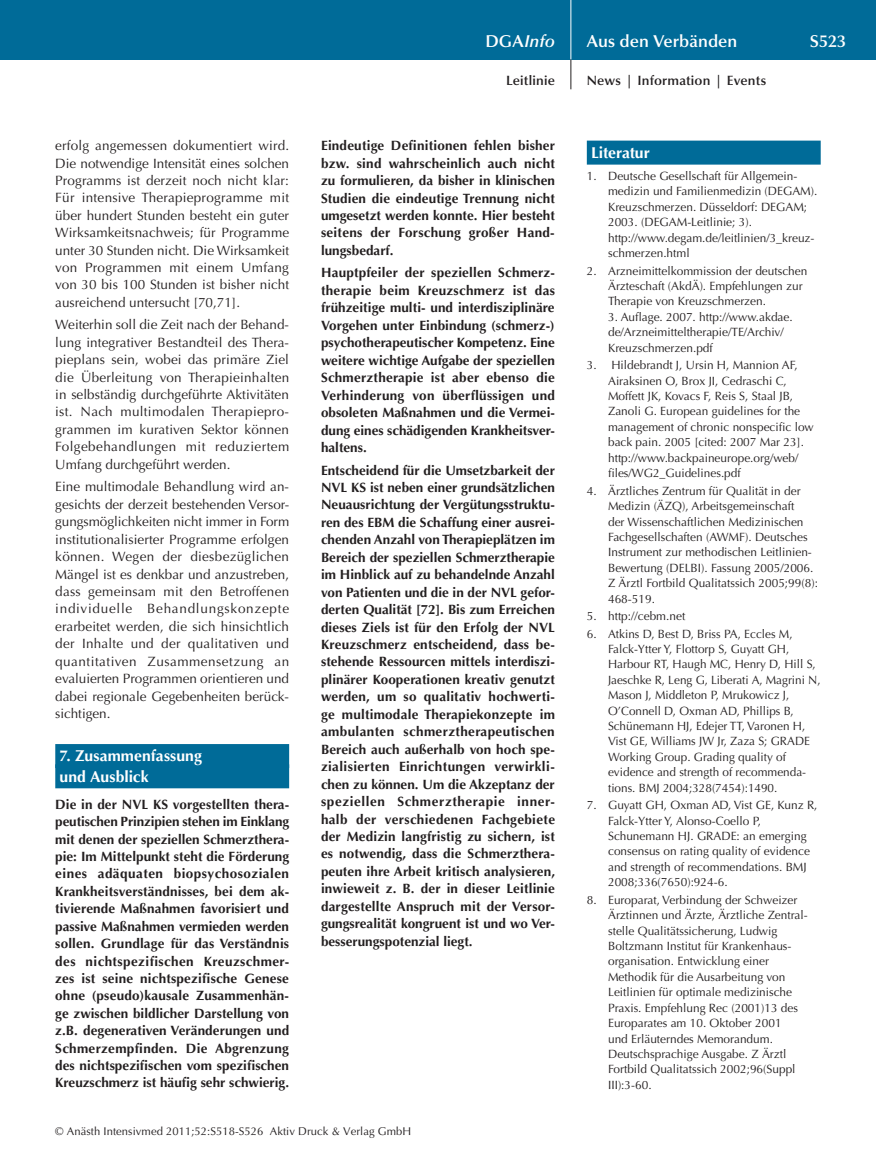
<style>
.page{position:relative;width:876px;height:1174px;background:#fff}
.page>*{position:absolute;margin:0;border:0;box-sizing:border-box;transform-origin:0 0}
.t1{font:600 17.25px "Optima";color:#fff}
.t2{font:italic 600 17.25px "Optima";color:#fff}
.t3{font:700 15.75px/20.2px "Optima";letter-spacing:.005em;color:#fff}
.t4{font:700 13.5px/17.4px "Optima";color:#231f20;text-align:justify}
.t5{font:13.5px/17.4px "Optima";color:#231f20;text-align:justify}
.t6{font:600 13.5px "Optima";letter-spacing:.01em;color:#231f20}
.t7{font:12px/15.5px "Optima";color:#231f20}
.t8{font:11.25px "Optima";letter-spacing:.005em;color:#231f20}
.s1{font-style:normal}
</style>
<div class="page">
<div style="left:0;top:0;width:876px;height:60px;background:#006b98"></div>
<hr style="left:571px;top:0;width:1px;height:60px;background:#fff">
<svg style="left:571px;top:60px;width:1px;height:29px"></svg>
<div style="left:55px;top:744px;width:234px;height:24px;background:#006b98"></div>
<div style="left:55px;top:764px;width:234px;height:24px;background:#006b98"></div>
<div style="left:587px;top:141px;width:234px;height:24px;background:#006b98"></div>
<p class="t5" style="left:55px;top:137px;width:236px">erfolg angemessen dokumentiert wird.<br>Die notwendige Intensität eines solchen Programms ist derzeit noch nicht klar:<br>Für intensive Therapieprogramme mit über hundert Stunden besteht ein guter Wirksamkeitsnachweis; für Programme unter 30 Stunden nicht. Die Wirksamkeit von Programmen mit einem Umfang von 30 bis 100 Stunden ist bisher nicht ausreichend untersucht [70,71].</p>
<p class="t5" style="left:55px;top:316px;width:235px">Weiterhin soll die Zeit nach der Behand&shy;lung integrativer Bestandteil des Thera&shy;pieplans sein, wobei das primäre Ziel die Überleitung von Therapieinhalten in selbständig durchgeführte Aktivitäten ist. Nach multimodalen Therapiepro&shy;grammen im kurativen Sektor können Folgebehandlungen mit reduziertem Umfang durchgeführt werden.</p>
<p class="t5" style="left:55px;top:478px;width:235px">Eine multimodale Behandlung wird an&shy;gesichts der derzeit bestehenden Versor&shy;gungsmöglichkeiten nicht immer in Form institutionalisierter Programme erfolgen können. Wegen der diesbezüglichen Mängel ist es denkbar und anzustreben, dass gemeinsam mit den Betroffenen individuelle Behandlungskonzepte erarbeitet werden, die sich hinsichtlich der Inhalte und der qualitativen und quantitativen Zusammensetzung an evaluierten Programmen orientieren und dabei regionale Gegebenheiten berück&shy;sichtigen.</p>
<p class="t3" style="left:60px;top:746px;width:144px">7. Zusammenfassung und Ausblick</p>
<p class="t4" style="left:55px;top:795px;width:235px">Die in der NVL KS vorgestellten thera&shy;peutischen Prinzipien stehen im Einklang mit denen der speziellen Schmerzthera&shy;pie: Im Mittelpunkt steht die Förderung eines adäquaten biopsychosozialen Krankheitsverständnisses, bei dem ak&shy;tivierende Maßnahmen favorisiert und passive Maßnahmen vermieden werden sollen. Grundlage für das Verständnis des nichtspezifischen Kreuzschmer&shy;zes ist seine nichtspezifische Genese ohne (pseudo)kausale Zusammenhän&shy;ge zwischen bildlicher Darstellung von z.B. degenerativen Veränderungen und Schmerzempfinden. Die Abgrenzung des nichtspezifischen vom spezifischen Kreuzschmerz ist häufig sehr schwierig.</p>
<p class="t2" style="left:485px;top:31px;width:71px"><span class="s1">DGA</span>Info</p>
<p class="t1" style="left:587px;top:31px;width:152px">Aus den Verbänden</p>
<p class="t1" style="left:810px;top:31px;width:38px">S523</p>
<p class="t6" style="left:506px;top:73px;width:50px">Leitlinie</p>
<p class="t6" style="left:587px;top:73px;width:181px">News | Information | Events</p>
<p class="t4" style="left:321px;top:137px;width:236px">Eindeutige Definitionen fehlen bisher bzw. sind wahrscheinlich auch nicht zu formulieren, da bisher in klinischen Studien die eindeutige Trennung nicht umgesetzt werden konnte. Hier besteht seitens der Forschung großer Hand&shy;lungsbedarf.</p>
<p class="t4" style="left:321px;top:264px;width:235px">Hauptpfeiler der speziellen Schmerz&shy;therapie beim Kreuzschmerz ist das frühzeitige multi- und interdisziplinäre Vorgehen unter Einbindung (schmerz-) psychotherapeutischer Kompetenz. Eine weitere wichtige Aufgabe der speziellen Schmerztherapie ist aber ebenso die Verhinderung von überflüssigen und obsoleten Maßnahmen und die Vermei&shy;dung eines schädigenden Krankheitsver&shy;haltens.</p>
<p class="t4" style="left:321px;top:461px;width:236px">Entscheidend für die Umsetzbarkeit der NVL KS ist neben einer grundsätzlichen Neuausrichtung der Vergütungsstruktu&shy;ren des EBM die Schaffung einer ausrei&shy;chenden Anzahl von Therapieplätzen im Bereich der speziellen Schmerztherapie im Hinblick auf zu behandelnde Anzahl von Patienten und die in der NVL gefor&shy;derten Qualität [72]. Bis zum Erreichen dieses Ziels ist für den Erfolg der NVL Kreuzschmerz entscheidend, dass be&shy;stehende Ressourcen mittels interdiszi&shy;plinärer Kooperationen kreativ genutzt werden, um so qualitativ hochwerti&shy;ge multimodale Therapiekonzepte im ambulanten schmerztherapeutischen Bereich auch außerhalb von hoch spe&shy;zialisierten Einrichtungen verwirkli&shy;chen zu können. Um die Akzeptanz der speziellen Schmerztherapie inner&shy;halb der verschiedenen Fachgebiete der Medizin langfristig zu sichern, ist es notwendig, dass die Schmerzthera&shy;peuten ihre Arbeit kritisch analysieren, inwieweit z. B. der in dieser Leitlinie dargestellte Anspruch mit der Versor&shy;gungsrealität kongruent ist und wo Ver&shy;besserungspotenzial liegt.</p>
<p class="t3" style="left:591px;top:143px;width:60px">Literatur</p>
<p class="t7" style="left:608px;top:168px;width:211px;text-indent:-21px">1. Deutsche Gesellschaft für Allgemein&shy;medizin und Familienmedizin (DEGAM).<br>Kreuzschmerzen. Düsseldorf: DEGAM; 2003. (DEGAM-Leitlinie; 3). http://www.degam.de/leitlinien/3_kreuz&shy;schmerzen.html</p>
<p class="t7" style="left:608px;top:263px;width:201px;text-indent:-21px">2. Arzneimittelkommission der deutschen<br>Ärzteschaft (AkdÄ). Empfehlungen zur<br>Therapie von Kreuzschmerzen.</p>
<p class="t7" style="left:608px;top:309px;width:186px">3. Auflage. 2007. http://www.akdae. de/Arzneimitteltherapie/TE/Archiv/<br>Kreuzschmerzen.pdf</p>
<p class="t7" style="left:608px;top:357px;width:207px;text-indent:-21px">3. Hildebrandt J, Ursin H, Mannion AF, Airaksinen O, Brox JI, Cedraschi C, Moffett JK, Kovacs F, Reis S, Staal JB, Zanoli G. European guidelines for the management of chronic nonspecific low back pain. 2005 [cited: 2007 Mar 23]. http://www.backpaineurope.org/web/ files/WG2_Guidelines.pdf</p>
<p class="t7" style="left:608px;top:483px;width:211px;text-indent:-21px">4. Ärztliches Zentrum für Qualität in der Medizin (ÄZQ), Arbeitsgemeinschaft<br>der Wissenschaftlichen Medizinischen Fachgesellschaften (AWMF). Deutsches Instrument zur methodischen Leitlinien-Bewertung (DELBI). Fassung 2005/2006.<br>Z Ärztl Fortbild Qualitatssich 2005;99(8):<br>468-519.</p>
<p class="t7" style="left:587px;top:608px;width:100px">5. http://cebm.net</p>
<p class="t7" style="left:608px;top:626px;width:214px;text-indent:-21px">6. Atkins D, Best D, Briss PA, Eccles M, Falck-Ytter Y, Flottorp S, Guyatt GH, Harbour RT, Haugh MC, Henry D, Hill S, Jaeschke R, Leng G, Liberati A, Magrini N, Mason J, Middleton P, Mrukowicz J, O’Connell D, Oxman AD, Phillips B, Schünemann HJ, Edejer TT, Varonen H, Vist GE, Williams JW Jr, Zaza S; GRADE Working Group. Grading quality of evidence and strength of recommenda&shy;tions. BMJ 2004;328(7454):1490.</p>
<p class="t7" style="left:608px;top:797px;width:211px;text-indent:-21px">7. Guyatt GH, Oxman AD, Vist GE, Kunz R, Falck-Ytter Y, Alonso-Coello P, Schunemann HJ. GRADE: an emerging consensus on rating quality of evidence and strength of recommendations. BMJ 2008;336(7650):924-6.</p>
<p class="t7" style="left:608px;top:892px;width:201px;text-indent:-21px">8. Europarat, Verbindung der Schweizer Ärztinnen und Ärzte, Ärztliche Zentral&shy;stelle Qualitätssicherung, Ludwig Boltzmann Institut für Krankenhaus&shy;organisation. Entwicklung einer Methodik für die Ausarbeitung von Leitlinien für optimale medizinische Praxis. Empfehlung Rec (2001)13 des Europarates am 10. Oktober 2001<br>und Erläuterndes Memorandum.<br>Deutschsprachige Ausgabe. Z Ärztl Fortbild Qualitatssich 2002;96(Suppl III):3-60.</p>
<p class="t8" style="left:55px;top:1125px;width:357px">© Anästh Intensivmed 2011;52:S518-S526 Aktiv Druck &amp; Verlag GmbH</p>
</div>
